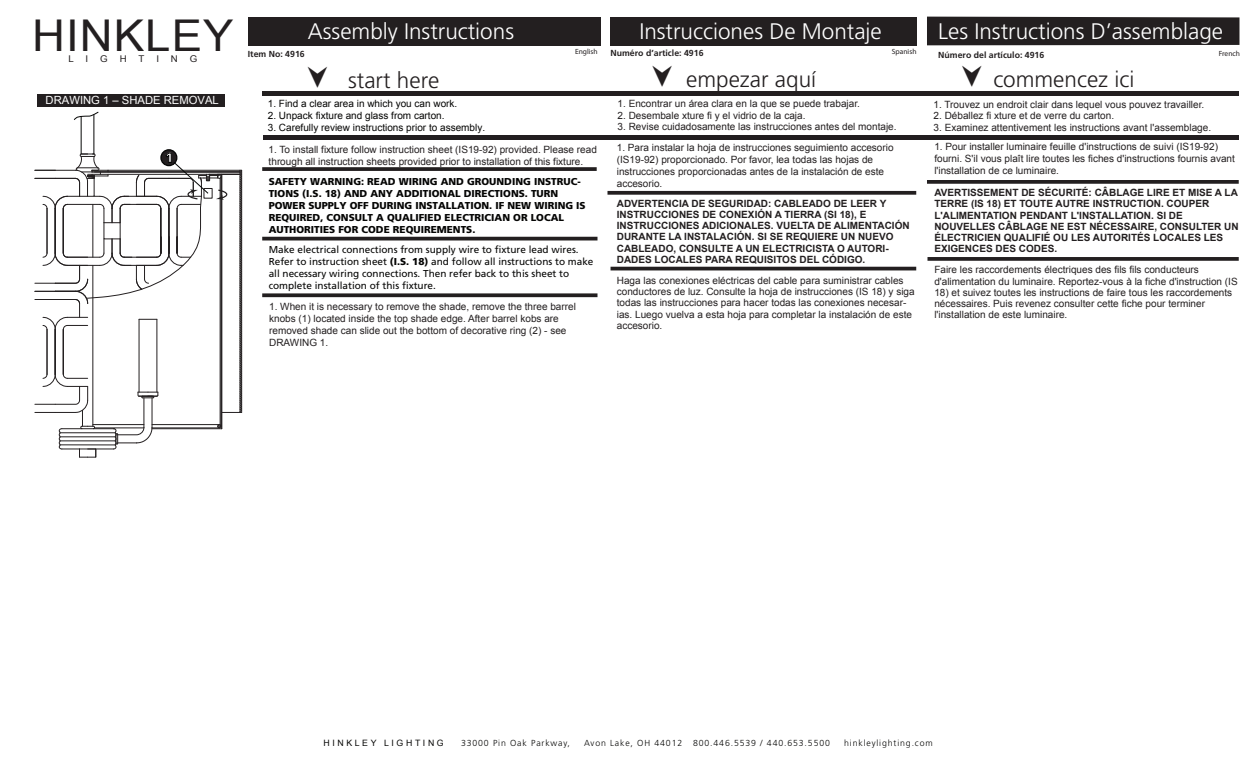
<style>
.page{position:relative;width:1260px;height:765px;background:#fff}
.page>*{position:absolute;margin:0;border:0;box-sizing:border-box;transform-origin:0 0}
.t1{font:43.88px "Arial";letter-spacing:.025em;color:#231f20;scale:1.04 1}
.t2{font:300 22.5px "Frutiger LT Std";color:#fff}
.t3{font:300 22.5px "Frutiger LT Std";color:#231f20}
.t4{font:900 13.38px "Frutiger LT Std";color:#fff}
.t5{font:11.25px "Arial";color:#fff}
.t6{font:10px/12px "Arial";color:#231f20}
.t7{font:700 10px/11.2px "Arial";color:#231f20}
.t8{font:900 10px/12px "Frutiger LT Std";color:#050504}
.t9{font:10px/12px "Frutiger LT Std";color:#050504}
.t10{font:10px "Arial";color:#050504}
.t11{font:9.25px "Arial";color:#231f20;scale:1.04 1}
.t12{font:300 8.75px "Frutiger LT Std";letter-spacing:.1em;color:#080807}
.t13{font:700 8.75px "Frutiger LT Std";color:#231f20}
.t14{font:8.75px "Arial";letter-spacing:.3em;color:#080807}
.t15{font:7.5px "Myriad Pro";color:#231f20}
.s1{font-weight:900}
</style>
<div class="page">
<div style="left:927px;top:17px;width:312px;height:28px;background:#231f20"></div>
<hr style="left:263px;top:135px;width:976px;height:4px;background:#221e20">
<div style="left:248px;top:17px;width:352px;height:29px;background:#231f20"></div>
<div style="left:611px;top:17px;width:306px;height:29px;background:#231f20"></div>
<div style="left:262px;top:91px;width:977px;height:5px;background:#231f20"></div>
<svg style="left:262px;top:167px;width:335px;height:4px"></svg>
<hr style="left:262px;top:237px;width:336px;height:3px;background:#231f20">
<svg style="left:262px;top:293px;width:336px;height:4px"></svg>
<svg style="left:160px;top:149px;width:17px;height:17px"></svg>
<hr style="left:81px;top:116px;width:1px;height:38px;background:#050605">
<hr style="left:94px;top:115px;width:1px;height:39px;background:#050605">
<svg style="left:74px;top:112px;width:25px;height:8px"></svg>
<svg style="left:35px;top:152px;width:207px;height:305px"></svg>
<svg style="left:608px;top:191px;width:308px;height:4px"></svg>
<svg style="left:927px;top:180px;width:312px;height:4px"></svg>
<hr style="left:611px;top:267px;width:305px;height:3px;background:#231f20">
<svg style="left:928px;top:257px;width:311px;height:4px"></svg>
<div style="left:37px;top:94px;width:188px;height:12px;background:#231f20"></div>
<h1 class="t1" style="left:32px;top:7px;width:195px">HINKLEY</h1>
<p class="t11" style="left:68px;top:53px;width:7px">L</p>
<p class="t11" style="left:86px;top:53px;width:4px">I</p>
<p class="t11" style="left:100px;top:53px;width:9px">G</p>
<p class="t11" style="left:120px;top:53px;width:8px">H</p>
<p class="t11" style="left:139px;top:53px;width:7px">T</p>
<p class="t11" style="left:156px;top:53px;width:4px">I</p>
<p class="t11" style="left:171px;top:53px;width:8px">N</p>
<p class="t11" style="left:190px;top:53px;width:9px">G</p>
<p class="t5" style="left:46px;top:93px;width:175px">DRAWING 1 – SHADE REMOVAL</p>
<h2 class="t2" style="left:308px;top:18px;width:208px">Assembly Instructions</h2>
<p class="t13" style="left:248px;top:48px;width:58px">Item No: 4916</p>
<h2 class="t2" style="left:639px;top:18px;width:244px">Instrucciones De Montaje</h2>
<h2 class="t2" style="left:938px;top:18px;width:286px">Les Instructions D’assemblage</h2>
<p class="t15" style="left:575px;top:47px;width:24px">English</p>
<p class="t15" style="left:892px;top:47px;width:26px">Spanish</p>
<p class="t15" style="left:1219px;top:49px;width:23px">French</p>
<p class="t13" style="left:611px;top:48px;width:95px">Numéro d’article: 4916</p>
<p class="t13" style="left:938px;top:50px;width:108px">Número del artículo: 4916</p>
<h2 class="t3" style="left:348px;top:68px;width:93px">start here</h2>
<h2 class="t3" style="left:686px;top:66px;width:132px">empezar aquí</h2>
<h2 class="t3" style="left:993px;top:66px;width:143px">commencez ici</h2>
<p class="t10" style="left:268px;top:97px;width:191px">1. Find a clear area in which you can work.</p>
<p class="t10" style="left:268px;top:109px;width:178px">2. Unpack fixture and glass from carton.</p>
<p class="t10" style="left:268px;top:121px;width:219px">3. Carefully review instructions prior to assembly.</p>
<p class="t6" style="left:618px;top:98px;width:244px">1. Encontrar un área clara en la que se puede trabajar.</p>
<p class="t6" style="left:618px;top:109px;width:189px">2. Desembale xture fi y el vidrio de la caja.</p>
<p class="t6" style="left:618px;top:120px;width:281px">3. Revise cuidadosamente las instrucciones antes del montaje.</p>
<p class="t6" style="left:934px;top:99px;width:272px">1. Trouvez un endroit clair dans lequel vous pouvez travailler.</p>
<p class="t6" style="left:934px;top:110px;width:182px">2. Déballez fi xture et de verre du carton.</p>
<p class="t6" style="left:934px;top:121px;width:279px">3. Examinez attentivement les instructions avant l'assemblage.</p>
<h3 class="t4" style="left:165px;top:150px;width:10px">1</h3>
<p class="t6" style="left:617px;top:141px;width:278px">1. Para instalar la hoja de instrucciones seguimiento accesorio (IS19-92) proporcionado. Por favor, lea todas las hojas de instrucciones proporcionadas antes de la instalación de este accesorio.</p>
<p class="t6" style="left:934px;top:140px;width:302px">1. Pour installer luminaire feuille d'instructions de suivi (IS19-92) fourni. S'il vous plaît lire toutes les fiches d'instructions fournis avant l'installation de ce luminaire.</p>
<p class="t6" style="left:269px;top:143px;width:330px">1. To install fixture follow instruction sheet (IS19-92) provided. Please read through all instruction sheets provided prior to installation of this fixture.</p>
<p class="t8" style="left:269px;top:175px;width:319px">SAFETY WARNING: READ WIRING AND GROUNDING INSTRUC-TIONS (I.S. 18) AND ANY ADDITIONAL DIRECTIONS. TURN POWER SUPPLY OFF DURING INSTALLATION. IF NEW WIRING IS REQUIRED, CONSULT A QUALIFIED ELECTRICIAN OR LOCAL AUTHORITIES FOR CODE REQUIREMENTS.</p>
<p class="t9" style="left:269px;top:243px;width:326px">Make electrical connections from supply wire to fixture lead wires.<br>Refer to instruction sheet <span class="s1">(I.S. 18)</span> and follow all instructions to make all necessary wiring connections. Then refer back to this sheet to complete installation of this fixture.</p>
<p class="t7" style="left:934px;top:187px;width:306px">AVERTISSEMENT DE SÉCURITÉ: CÂBLAGE LIRE ET MISE A LA TERRE (IS 18) ET TOUTE AUTRE INSTRUCTION. COUPER L'ALIMENTATION PENDANT L'INSTALLATION. SI DE NOUVELLES CÂBLAGE NE EST NÉCESSAIRE, CONSULTER UN ÉLECTRICIEN QUALIFIÉ OU LES AUTORITÉS LOCALES LES EXIGENCES DES CODES.</p>
<p class="t7" style="left:617px;top:198px;width:294px">ADVERTENCIA DE SEGURIDAD: CABLEADO DE LEER Y INSTRUCCIONES DE CONEXIÓN A TIERRA (SI 18), E INSTRUCCIONES ADICIONALES. VUELTA DE ALIMENTACIÓN DURANTE LA INSTALACIÓN. SI SE REQUIERE UN NUEVO CABLEADO, CONSULTE A UN ELECTRICISTA O AUTORI-DADES LOCALES PARA REQUISITOS DEL CÓDIGO.</p>
<p class="t6" style="left:934px;top:264px;width:305px;line-height:11.2px">Faire les raccordements électriques des fils fils conducteurs d'alimentation du luminaire. Reportez-vous à la fiche d'instruction (IS</p>
<p class="t6" style="left:934px;top:287px;width:299px;line-height:11.2px">18) et suivez toutes les instructions de faire tous les raccordements nécessaires. Puis revenez consulter cette fiche pour terminer l'installation de este luminaire.</p>
<p class="t6" style="left:617px;top:275px;width:299px;line-height:11.2px">Haga las conexiones eléctricas del cable para suministrar cables conductores de luz. Consulte la hoja de instrucciones (IS 18) y siga todas las instrucciones para hacer todas las conexiones necesar&shy;ias. Luego vuelva a esta hoja para completar la instalación de este accesorio.</p>
<p class="t6" style="left:269px;top:300px;width:308px">1. When it is necessary to remove the shade, remove the three barrel knobs (1) located inside the top shade edge. After barrel kobs are removed shade can slide out the bottom of decorative ring (2) - see DRAWING 1.</p>
<p class="t14" style="left:323px;top:737px;width:122px">HINKLEY LIGHTING</p>
<p class="t12" style="left:461px;top:738px;width:110px">33000 Pin Oak Parkway,</p>
<p class="t12" style="left:584px;top:738px;width:247px">Avon Lake, OH 44012 800.446.5539 / 440.653.5500</p>
<p class="t12" style="left:844px;top:738px;width:90px">hinkleylighting.com</p>
</div>
